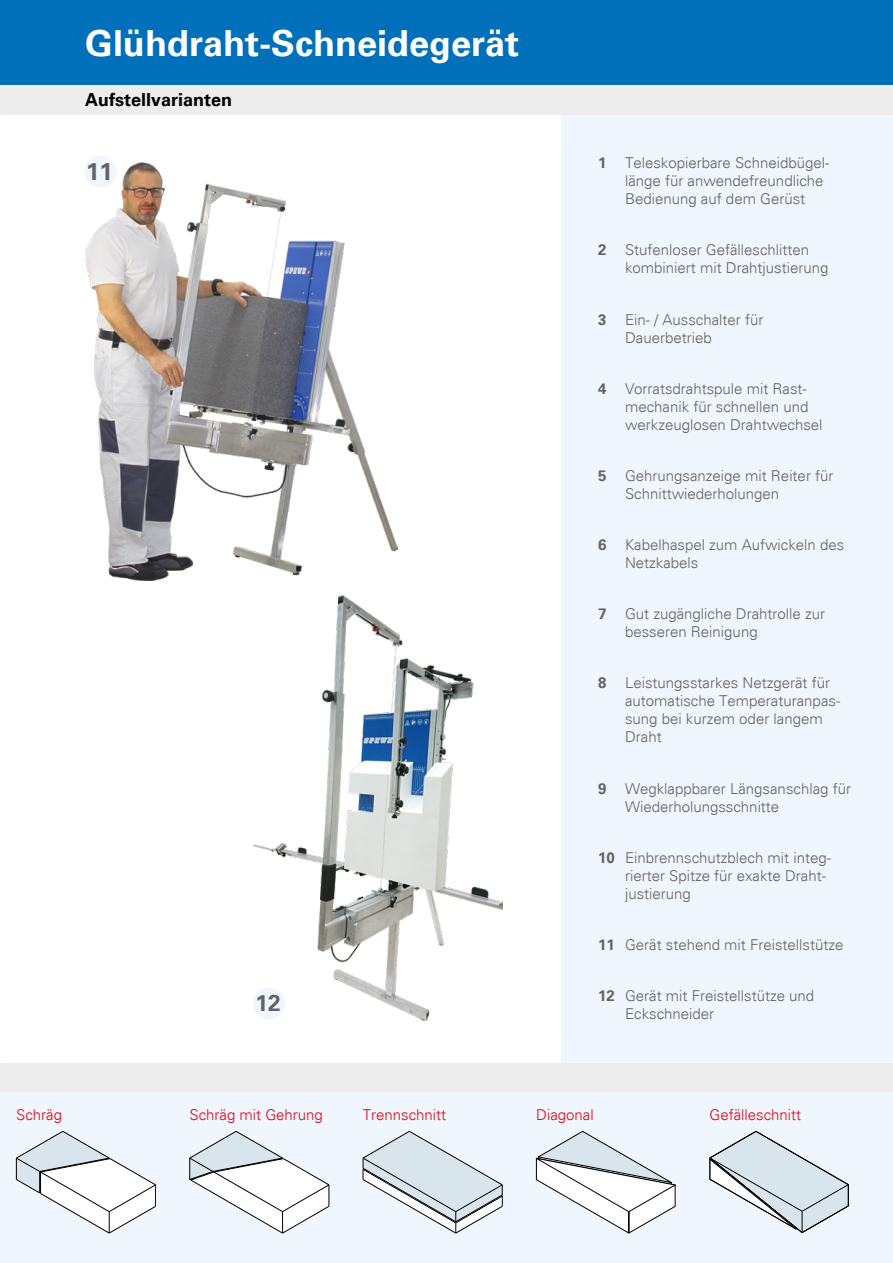
<style>
.page{position:relative;width:893px;height:1263px;background:#fff}
.page>*{position:absolute;margin:0;border:0;box-sizing:border-box;transform-origin:0 0}
.t1{font:700 36px "Univers";color:#fff}
.t2{font:700 24px "Univers";color:#646363}
.t3{font:700 22.5px "Univers";color:#646363}
.t4{font:700 18px "Univers";color:#000}
.t5{font:300 15px/18px "Univers";color:#646363}
.Schnittvar_-_rot{font:300 15px "Univers";color:#e30613}
.s1{font-weight:700}
</style>
<div class="page">
<div style="left:0;top:1063px;width:893px;height:30px;background:#ededed"></div>
<div style="left:561px;top:115px;width:332px;height:948px;background:#f0f6fd"></div>
<div style="left:0;top:1093px;width:893px;height:170px;background:#f0f6fd"></div>
<div style="left:0;top:0;width:893px;height:85px;background:#0070ba"></div>
<div style="left:0;top:85px;width:893px;height:30px;background:#ededed"></div>
<svg style="left:16px;top:1131px;width:140px;height:102px"></svg>
<svg style="left:189px;top:1131px;width:141px;height:102px"></svg>
<svg style="left:536px;top:1131px;width:140px;height:103px"></svg>
<svg style="left:710px;top:1131px;width:139px;height:102px"></svg>
<img style="left:85px;top:156px;width:313px;height:425px">
<img style="left:253px;top:595px;width:250px;height:425px">
<svg style="left:363px;top:1131px;width:140px;height:102px"></svg>
<div style="left:253px;top:987px;width:32px;height:32px;background:#f0f6fd;border-radius:50%"></div>
<div style="left:85px;top:156px;width:31px;height:32px;background:#f0f6fd;border-radius:50%"></div>
<p class="t1" style="left:85px;top:21px;width:436px">Glühdraht-Schneidegerät</p>
<p class="t4" style="left:85px;top:89px;width:149px">Aufstellvarianten</p>
<p class="t2" style="left:86px;top:157px;width:28px">11</p>
<p class="t5" style="left:625px;top:154px;width:206px;text-indent:-27px"><span class="s1">1</span> Teleskopierbare Schneidbügel&shy;länge für anwendefreundliche<br>Bedienung auf dem Gerüst</p>
<p class="t5" style="left:625px;top:241px;width:205px;text-indent:-27px"><span class="s1">2</span> Stufenloser Gefälleschlitten kombiniert mit Drahtjustierung</p>
<p class="t5" style="left:625px;top:310px;width:140px;text-indent:-27px"><span class="s1">3</span> Ein- / Ausschalter für<br>Dauerbetrieb</p>
<p class="t5" style="left:625px;top:379px;width:199px;text-indent:-27px"><span class="s1">4</span> Vorratsdrahtspule mit Rast&shy;mechanik für schnellen und werkzeuglosen Drahtwechsel</p>
<p class="t5" style="left:625px;top:467px;width:210px;text-indent:-27px"><span class="s1">5</span> Gehrungsanzeige mit Reiter für<br>Schnittwiederholungen</p>
<p class="t5" style="left:625px;top:536px;width:221px;text-indent:-27px"><span class="s1">6</span> Kabelhaspel zum Aufwickeln des<br>Netzkabels</p>
<p class="t5" style="left:625px;top:605px;width:202px;text-indent:-27px"><span class="s1">7</span> Gut zugängliche Drahtrolle zur besseren Reinigung</p>
<p class="t5" style="left:625px;top:674px;width:217px;text-indent:-27px"><span class="s1">8</span> Leistungsstarkes Netzgerät für automatische Temperaturanpas&shy;sung bei kurzem oder langem<br>Draht</p>
<p class="t5" style="left:625px;top:779px;width:227px;text-indent:-27px"><span class="s1">9</span> Wegklappbarer Längsanschlag für<br>Wiederholungsschnitte</p>
<p class="t5" style="left:625px;top:848px;width:207px;text-indent:-27px"><span class="s1">10</span> Einbrennschutzblech mit integ&shy;rierter Spitze für exakte Draht&shy;justierung</p>
<p class="t5" style="left:598px;top:936px;width:247px"><span class="s1">11</span> Gerät stehend mit Freistellstütze</p>
<p class="t5" style="left:625px;top:987px;width:191px;text-indent:-27px"><span class="s1">12</span> Gerät mit Freistellstütze und<br>Eckschneider</p>
<p class="t3" style="left:255px;top:990px;width:27px">12</p>
<p class="Schnittvar_-_rot" style="left:16px;top:1106px;width:47px">Schräg</p>
<p class="Schnittvar_-_rot" style="left:190px;top:1106px;width:135px">Schräg mit Gehrung</p>
<p class="Schnittvar_-_rot" style="left:363px;top:1106px;width:85px">Trennschnitt</p>
<p class="Schnittvar_-_rot" style="left:536px;top:1106px;width:59px">Diagonal</p>
<p class="Schnittvar_-_rot" style="left:710px;top:1106px;width:93px">Gefälleschnitt</p>
</div>
